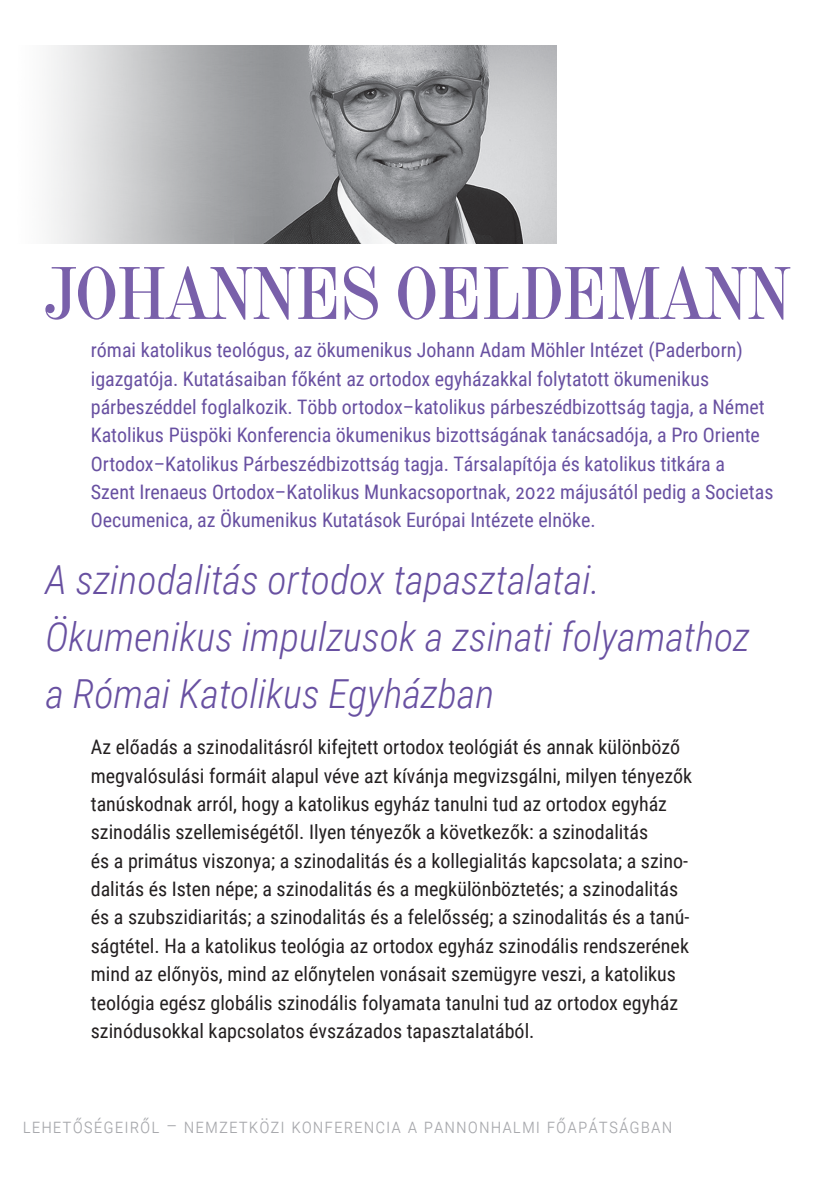
<style>
.page{position:relative;width:840px;height:1191px;background:#fff}
.page>*{position:absolute;margin:0;border:0;box-sizing:border-box;transform-origin:0 0}
.t1{font:72px "Amen Display";letter-spacing:-.01em;color:#7960aa}
.t2{font:italic 300 40px/56.6px "Roboto Condensed";color:#6850a1}
.t3{font:20px/28.4px "Roboto Condensed";color:#231f20}
.t4{font:20px/28.4px "Roboto Condensed";color:#6850a1}
.t5{font:300 20px "Roboto Condensed";letter-spacing:.05em;color:#a8a9ad}
</style>
<div class="page">
<img style="left:49px;top:45px;width:507px;height:199px">
<p class="t1" style="left:45px;top:252px;width:746px">JOHANNES OELDEMANN</p>
<p class="t4" style="left:91px;top:335px;width:683px">római katolikus teológus, az ökumenikus Johann Adam Möhler Intézet (Paderborn) igazgatója. Kutatásaiban főként az ortodox egyházakkal folytatott ökumenikus párbeszéddel foglalkozik. Több ortodox–katolikus párbeszédbizottság tagja, a Német Katolikus Püspöki Konferencia ökumenikus bizottságának tanácsadója, a Pro Oriente Ortodox–Katolikus Párbeszédbizottság tagja. Társalapítója és katolikus titkára a Szent Irenaeus Ortodox–Katolikus Munkacsoportnak, 2022 májusától pedig a Societas Oecumenica, az Ökumenikus Kutatások Európai Intézete elnöke.</p>
<p class="t2" style="left:45px;top:550px;width:705px">A szinodalitás ortodox tapasztalatai.<br>Ökumenikus impulzusok a zsinati folyamathoz a Római Katolikus Egyházban</p>
<p class="t3" style="left:91px;top:732px;width:602px">Az előadás a szinodalitásról kifejtett ortodox teológiát és annak különböző megvalósulási formáit alapul véve azt kívánja megvizsgálni, milyen tényezők tanúskodnak arról, hogy a katolikus egyház tanulni tud az ortodox egyház szinodális szellemiségétől. Ilyen tényezők a következők: a szinodalitás<br>és a primátus viszonya; a szinodalitás és a kollegialitás kapcsolata; a szino&shy;dalitás és Isten népe; a szinodalitás és a megkülönböztetés; a szinodalitás és a szubszidiaritás; a szinodalitás és a felelősség; a szinodalitás és a tanú&shy;ságtétel. Ha a katolikus teológia az ortodox egyház szinodális rendszerének mind az előnyös, mind az előnytelen vonásait szemügyre veszi, a katolikus teológia egész globális szinodális folyamata tanulni tud az ortodox egyház szinódusokkal kapcsolatos évszázados tapasztalatából.</p>
<p class="t5" style="left:23px;top:1111px;width:648px">lehetőségeiről – Nemzetközi konferencia a Pannonhalmi Főapátságban</p>
</div>
